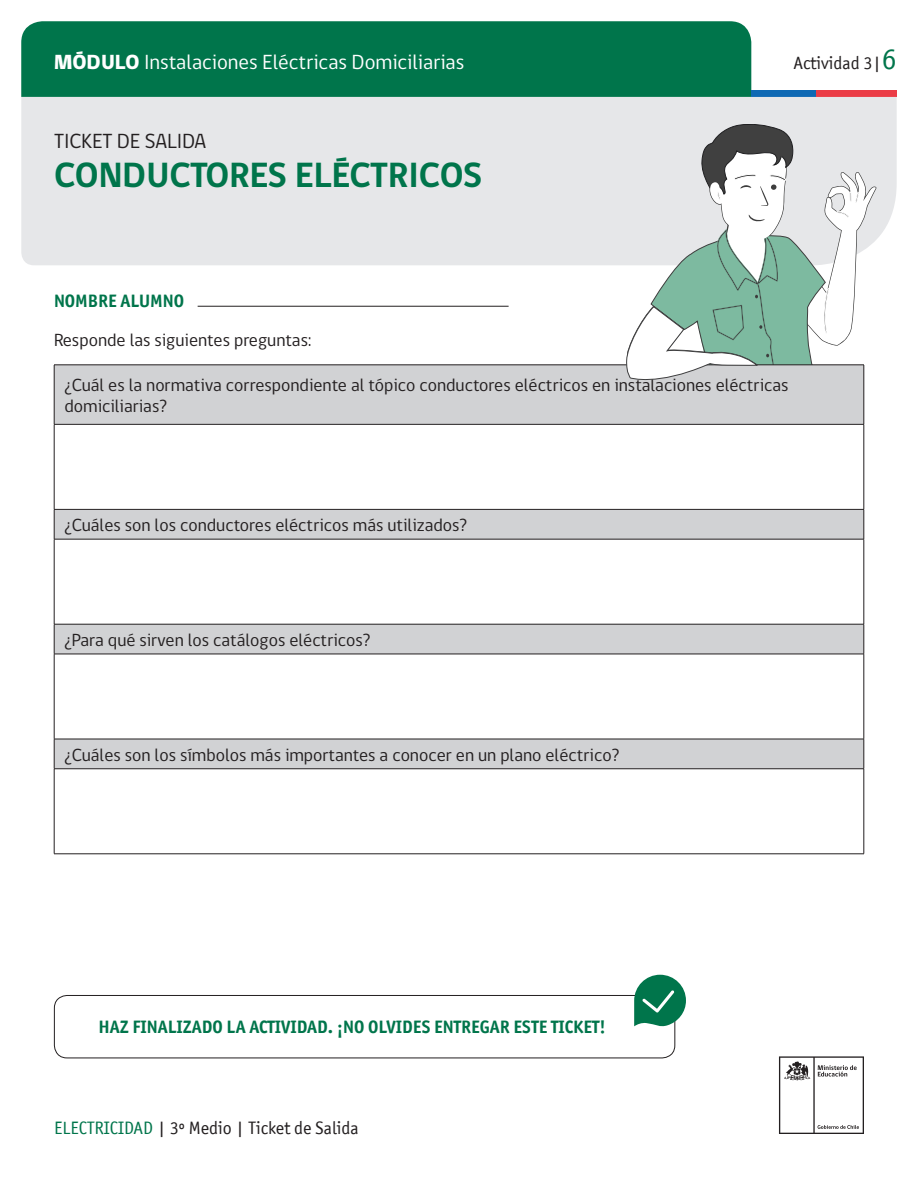
<style>
.page{position:relative;width:918px;height:1188px;background:#fff}
.page>*{position:absolute;margin:0;border:0;box-sizing:border-box;transform-origin:0 0}
.t1{font:700 36px "gob CL";color:#00754b}
.t2{font:21px "gob CL";color:#fff}
.t3{font:21px "gob CL";color:#231f20}
.t4{font:18px/21.6px "gob CL";color:#231f20}
.t5{font:700 18px "Officina San ITC";color:#00754b}
.t6{font:18px "Officina San ITC";color:#231f20}
.s1{font-weight:800}
.s2{font-size:30px;color:#00754b}
.s3{color:#00754b}
</style>
<div class="page">
<svg style="left:779px;top:1056px;width:85px;height:78px"></svg>
<div style="left:21px;top:21px;width:730px;height:76px;background:#00754b"></div>
<div style="left:751px;top:90px;width:65px;height:7px;background:#0f69b4"></div>
<div style="left:816px;top:90px;width:81px;height:7px;background:#eb3c46"></div>
<div style="left:21px;top:97px;width:876px;height:168px;background:#e6e7e9"></div>
<hr style="left:198px;top:306px;width:311px;height:1px;background:#231f20">
<svg style="left:55px;top:366px;width:809px;height:403px"></svg>
<div style="left:54px;top:424px;width:810px;height:85px;background:#fff"></div>
<hr style="left:54px;top:365px;width:810px;height:1px;background:#231f20">
<hr style="left:54px;top:365px;width:1px;height:59px;background:#231f20">
<hr style="left:864px;top:365px;width:1px;height:59px;background:#231f20">
<hr style="left:54px;top:424px;width:810px;height:1px;background:#231f20">
<hr style="left:54px;top:425px;width:1px;height:84px;background:#231f20">
<hr style="left:864px;top:425px;width:1px;height:84px;background:#231f20">
<hr style="left:54px;top:509px;width:810px;height:1px;background:#231f20">
<svg style="left:54px;top:510px;width:1px;height:29px"></svg>
<svg style="left:864px;top:510px;width:1px;height:29px"></svg>
<hr style="left:54px;top:539px;width:810px;height:1px;background:#231f20">
<hr style="left:54px;top:539px;width:1px;height:85px;background:#231f20">
<hr style="left:864px;top:539px;width:1px;height:85px;background:#231f20">
<hr style="left:54px;top:624px;width:810px;height:1px;background:#231f20">
<hr style="left:54px;top:624px;width:1px;height:30px;background:#231f20">
<hr style="left:864px;top:624px;width:1px;height:30px;background:#231f20">
<hr style="left:54px;top:654px;width:810px;height:1px;background:#231f20">
<hr style="left:54px;top:654px;width:1px;height:85px;background:#231f20">
<hr style="left:864px;top:654px;width:1px;height:85px;background:#231f20">
<hr style="left:54px;top:739px;width:810px;height:1px;background:#231f20">
<hr style="left:54px;top:739px;width:1px;height:30px;background:#231f20">
<hr style="left:864px;top:739px;width:1px;height:30px;background:#231f20">
<hr style="left:54px;top:769px;width:810px;height:1px;background:#231f20">
<hr style="left:54px;top:769px;width:1px;height:85px;background:#231f20">
<hr style="left:864px;top:769px;width:1px;height:85px;background:#231f20">
<hr style="left:54px;top:854px;width:810px;height:1px;background:#231f20">
<div style="left:54px;top:995px;width:621px;height:63px;border:1px solid #231f20;border-radius:13px"></div>
<svg style="left:634px;top:975px;width:52px;height:53px"></svg>
<svg style="left:626px;top:124px;width:250px;height:262px"></svg>
<p class="t2" style="left:54px;top:48px;width:412px"><span class="s1">MÓDULO</span> Instalaciones Eléctricas Domiciliarias</p>
<p class="t6" style="left:794px;top:53px;width:105px">Actividad 3|<span class="s2">6</span></p>
<p class="t3" style="left:54px;top:127px;width:154px">TICKET DE SALIDA</p>
<p class="t1" style="left:54px;top:150px;width:430px">CONDUCTORES ELÉCTRICOS</p>
<p class="t5" style="left:54px;top:289px;width:132px">NOMBRE ALUMNO</p>
<p class="t4" style="left:54px;top:330px;width:259px">Responde las siguientes preguntas:</p>
<p class="t4" style="left:64px;top:374px;width:726px">¿Cuál es la normativa correspondiente al tópico conductores eléctricos en instalaciones eléctricas domiciliarias?</p>
<p class="t4" style="left:64px;top:515px;width:404px">¿Cuáles son los conductores eléctricos más utilizados?</p>
<p class="t4" style="left:64px;top:629px;width:308px">¿Para qué sirven los catálogos eléctricos?</p>
<p class="t4" style="left:64px;top:744px;width:556px">¿Cuáles son los símbolos más importantes a conocer en un plano eléctrico?</p>
<p class="t5" style="left:98px;top:1016px;width:509px">HAZ FINALIZADO LA ACTIVIDAD. ¡NO OLVIDES ENTREGAR ESTE TICKET!</p>
<p class="t6" style="left:54px;top:1118px;width:306px"><span class="s3">ELECTRICIDAD</span> | 3º Medio | Ticket de Salida</p>
</div>
